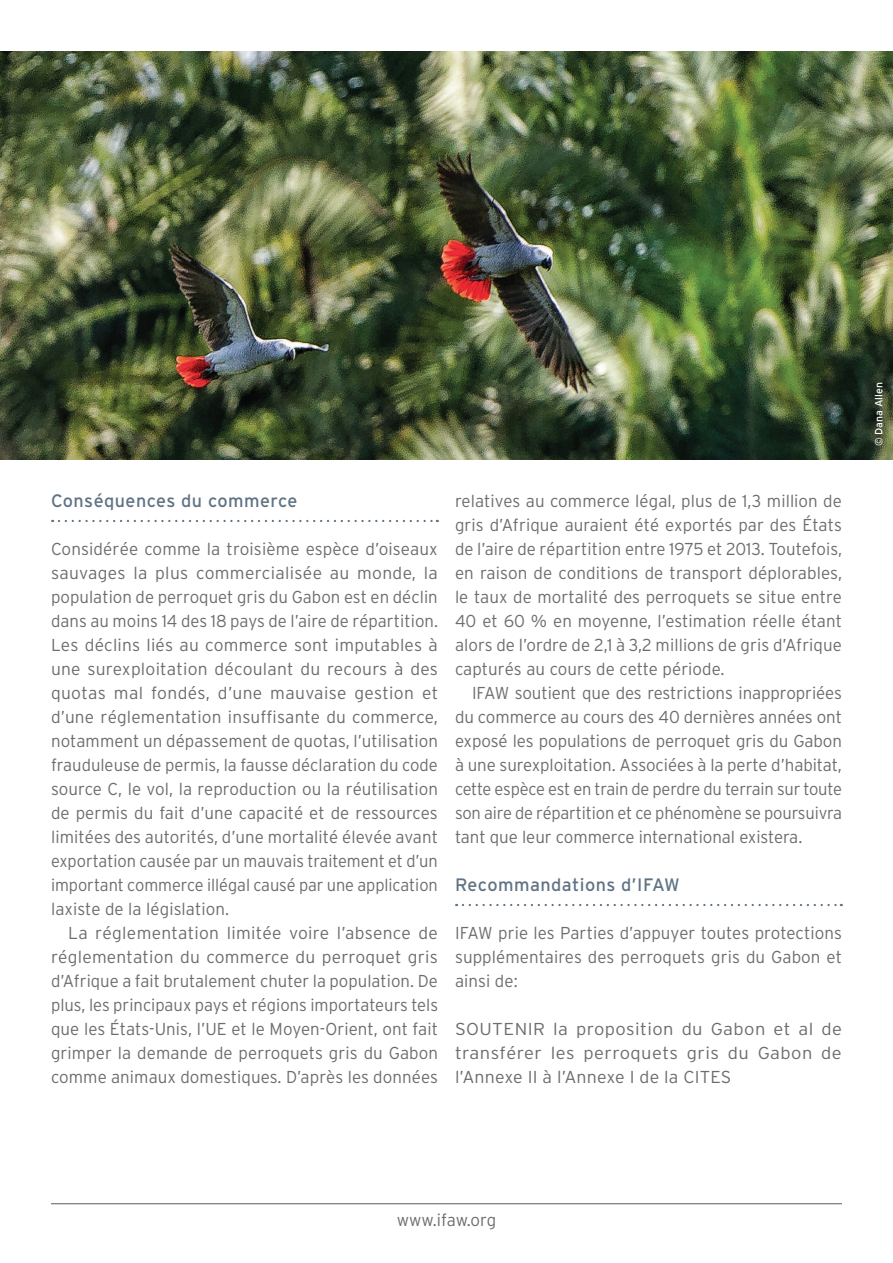
<style>
.page{position:relative;width:893px;height:1263px;background:#fff}
.page>*{position:absolute;margin:0;border:0;box-sizing:border-box;transform-origin:0 0}
.B_HEAD{font:18px "Interstate";letter-spacing:.025em;color:#607384}
.BODY_2ND{font:300 17.25px/24px "Interstate";letter-spacing:.005em;color:#6c6d70;text-align:justify}
.BODY_1ST{font:300 17.25px/24px "Interstate";letter-spacing:.005em;color:#6c6d70;text-align:justify}
.BODY_1ST-2{font:300 17.25px/24px "Interstate";letter-spacing:.005em;color:#6c6d70;text-align:justify;scale:1.06 1}
.PHOTO_CREDIT{font:10.5px "Interstate";color:#fff}
</style>
<div class="page">
<svg style="left:59px;top:520px;width:379px;height:2px"></svg>
<svg style="left:463px;top:904px;width:379px;height:2px"></svg>
<hr style="left:51px;top:1203px;width:791px;height:1px;background:#6c6d70">
<img style="left:0;top:51px;width:893px;height:408px">
<p class="B_HEAD" style="left:51px;top:491px;width:248px">Conséquences du commerce</p>
<p class="BODY_1ST" style="left:51px;top:537px;width:389px">Considérée comme la troisième espèce d’oiseaux sauvages la plus commercialisée au monde, la population de perroquet gris du Gabon est en déclin dans au moins 14 des 18 pays de l’aire de répartition.<br>Les déclins liés au commerce sont imputables à une surexploitation découlant du recours à des quotas mal fondés, d’une mauvaise gestion et d’une réglementation insuffisante du commerce, notamment un dépassement de quotas, l’utilisation frauduleuse de permis, la fausse déclaration du code source C, le vol, la reproduction ou la réutilisation de permis du fait d’une capacité et de ressources limitées des autorités, d’une mortalité élevée avant exportation causée par un mauvais traitement et d’un important commerce illégal causé par une application laxiste de la législation.</p>
<p class="BODY_2ND" style="left:51px;top:921px;width:389px;text-indent:17px">La réglementation limitée voire l’absence de réglementation du commerce du perroquet gris d’Afrique a fait brutalement chuter la population. De plus, les principaux pays et régions importateurs tels que les États-Unis, l’UE et le Moyen-Orient, ont fait grimper la demande de perroquets gris du Gabon comme animaux domestiques. D’après les données</p>
<p class="BODY_2ND" style="left:455px;top:489px;width:389px">relatives au commerce légal, plus de 1,3 million de gris d’Afrique auraient été exportés par des États de l’aire de répartition entre 1975 et 2013. Toutefois, en raison de conditions de transport déplorables, le taux de mortalité des perroquets se situe entre 40 et 60 % en moyenne, l’estimation réelle étant alors de l’ordre de 2,1 à 3,2 millions de gris d’Afrique capturés au cours de cette période.</p>
<p class="BODY_2ND" style="left:455px;top:681px;width:389px;text-indent:17px">IFAW soutient que des restrictions inappropriées du commerce au cours des 40 dernières années ont exposé les populations de perroquet gris du Gabon à une surexploitation. Associées à la perte d’habitat, cette espèce est en train de perdre du terrain sur toute son aire de répartition et ce phénomène se poursuivra tant que leur commerce international existera.</p>
<p class="B_HEAD" style="left:455px;top:875px;width:226px">Recommandations d’IFAW</p>
<p class="BODY_1ST" style="left:455px;top:921px;width:388px">IFAW prie les Parties d’appuyer toutes protections supplémentaires des perroquets gris du Gabon et ainsi de:</p>
<p class="BODY_1ST-2" style="left:455px;top:1017px;width:367px">SOUTENIR la proposition du Gabon et al de transférer les perroquets gris du Gabon de l’Annexe II à l’Annexe I de la CITES</p>
<p class="PHOTO_CREDIT" style="left:873px;top:446px;width:65px;rotate:-90deg">© Dana Allen</p>
<p class="BODY_1ST" style="left:397px;top:1208px;width:101px">www.ifaw.org</p>
</div>
